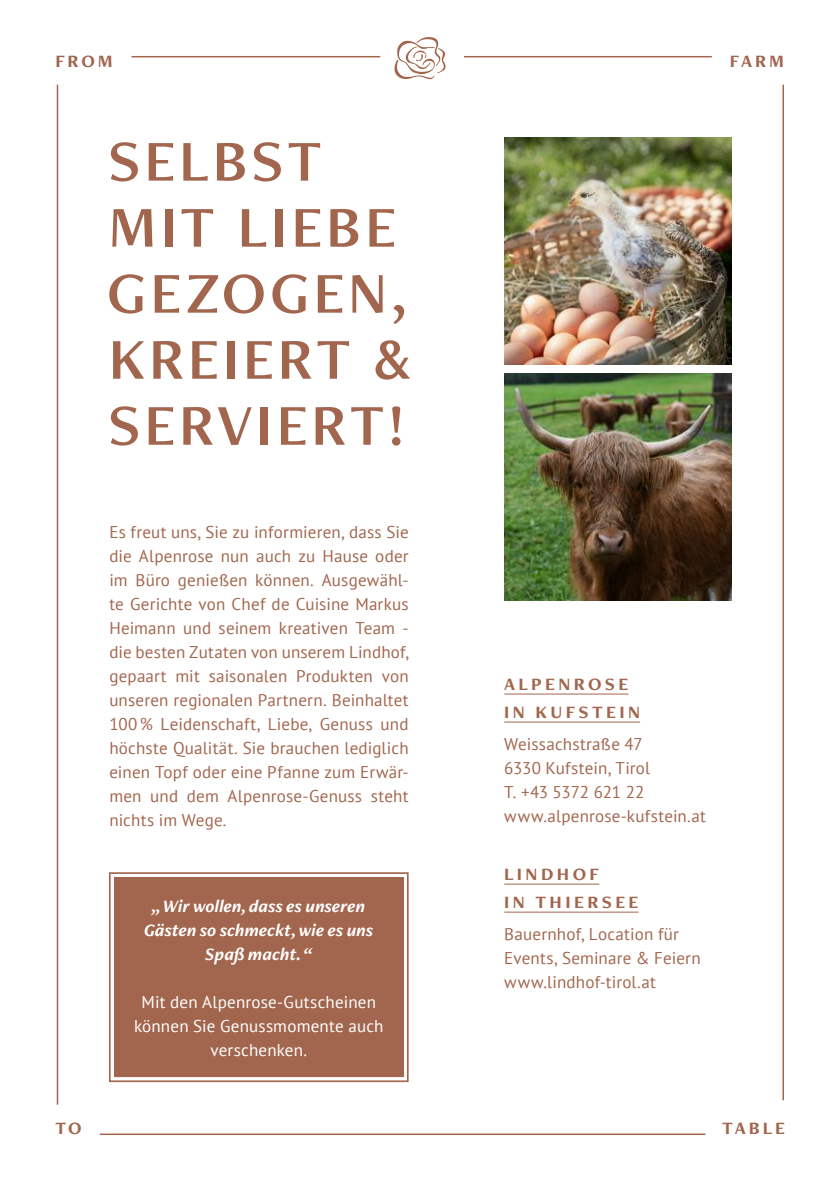
<style>
.page{position:relative;width:840px;height:1191px;background:#fff}
.page>*{position:absolute;margin:0;border:0;box-sizing:border-box;transform-origin:0 0}
.t1{font:60px/66px "Freight Neo Pro Semi";letter-spacing:.055em;color:#a2664e}
.t2{font:italic 700 18px/24px "Freight Neo Pro";color:#fff;text-align:center}
.t3{font:700 18px/28px "Freight Neo Pro";letter-spacing:.185em;color:#a2664e}
.t4{font:17px/24px "PT Sans";letter-spacing:.01em;color:#a2664e}
.t5{font:17px/24px "PT Sans";letter-spacing:.01em;color:#fff;text-align:center}
</style>
<div class="page">
<img style="left:504px;top:138px;width:226px;height:227px">
<img style="left:504px;top:373px;width:226px;height:227px">
<hr style="left:504px;top:693px;width:124px;height:1px;background:#a2664e">
<hr style="left:504px;top:721px;width:135px;height:1px;background:#a2664e">
<hr style="left:504px;top:883px;width:95px;height:1px;background:#a2664e">
<hr style="left:504px;top:911px;width:134px;height:1px;background:#a2664e">
<svg style="left:109px;top:872px;width:300px;height:211px;background:#a76f58"></svg>
<div style="left:114px;top:877px;width:289px;height:200px;border:5px solid #a2664e"></div>
<hr style="left:131px;top:56px;width:249px;height:1px;background:#a2664e">
<hr style="left:463px;top:56px;width:248px;height:1px;background:#a2664e">
<hr style="left:100px;top:1133px;width:605px;height:2px;background:#a2664e">
<hr style="left:57px;top:85px;width:1px;height:1019px;background:#a2664e">
<hr style="left:782px;top:85px;width:1px;height:1015px;background:#a2664e">
<svg style="left:394px;top:37px;width:51px;height:43px"></svg>
<p class="t3" style="left:55px;top:46px;width:59px">FROM</p>
<p class="t3" style="left:729px;top:46px;width:56px">FARM</p>
<h1 class="t1" style="left:107px;top:126px;width:305px">SELBST<br>MIT LIEBE<br>GEZOGEN,<br>KREIERT &amp;<br>SERVIERT!</h1>
<p class="t4" style="left:109px;top:519px;width:301px;text-align:justify">Es freut uns, Sie zu informieren, dass Sie die Alpenrose nun auch zu Hause oder im Büro genießen können. Ausgewähl&shy;te Gerichte von Chef de Cuisine Markus Heimann und seinem kreativen Team - die besten Zutaten von unserem Lindhof, gepaart mit saisonalen Produkten von unseren regionalen Partnern. Beinhaltet 100% Leidenschaft, Liebe, Genuss und höchste Qualität. Sie brauchen lediglich einen Topf oder eine Pfanne zum Erwär&shy;men und dem Alpenrose-Genuss steht nichts im Wege.</p>
<p class="t2" style="left:144px;top:893px;width:231px">„ Wir wollen, dass es unseren<br>Gästen so schmeckt, wie es uns<br>Spaß macht. “</p>
<p class="t5" style="left:134px;top:989px;width:251px">Mit den Alpenrose-Gutscheinen können Sie Genussmomente auch verschenken.</p>
<p class="t3" style="left:504px;top:669px;width:137px">ALPENROSE<br>IN KUFSTEIN</p>
<p class="t4" style="left:504px;top:731px;width:203px">Weissachstraße 47<br>6330 Kufstein, Tirol<br>T. +43 5372 621 22 www.alpenrose-kufstein.at</p>
<p class="t3" style="left:504px;top:859px;width:136px">LINDHOF<br>IN THIERSEE</p>
<p class="t4" style="left:504px;top:921px;width:198px">Bauernhof, Location für<br>Events, Seminare &amp; Feiern www.lindhof-tirol.at</p>
<p class="t3" style="left:55px;top:1113px;width:28px">TO</p>
<p class="t3" style="left:721px;top:1113px;width:64px">TABLE</p>
</div>
